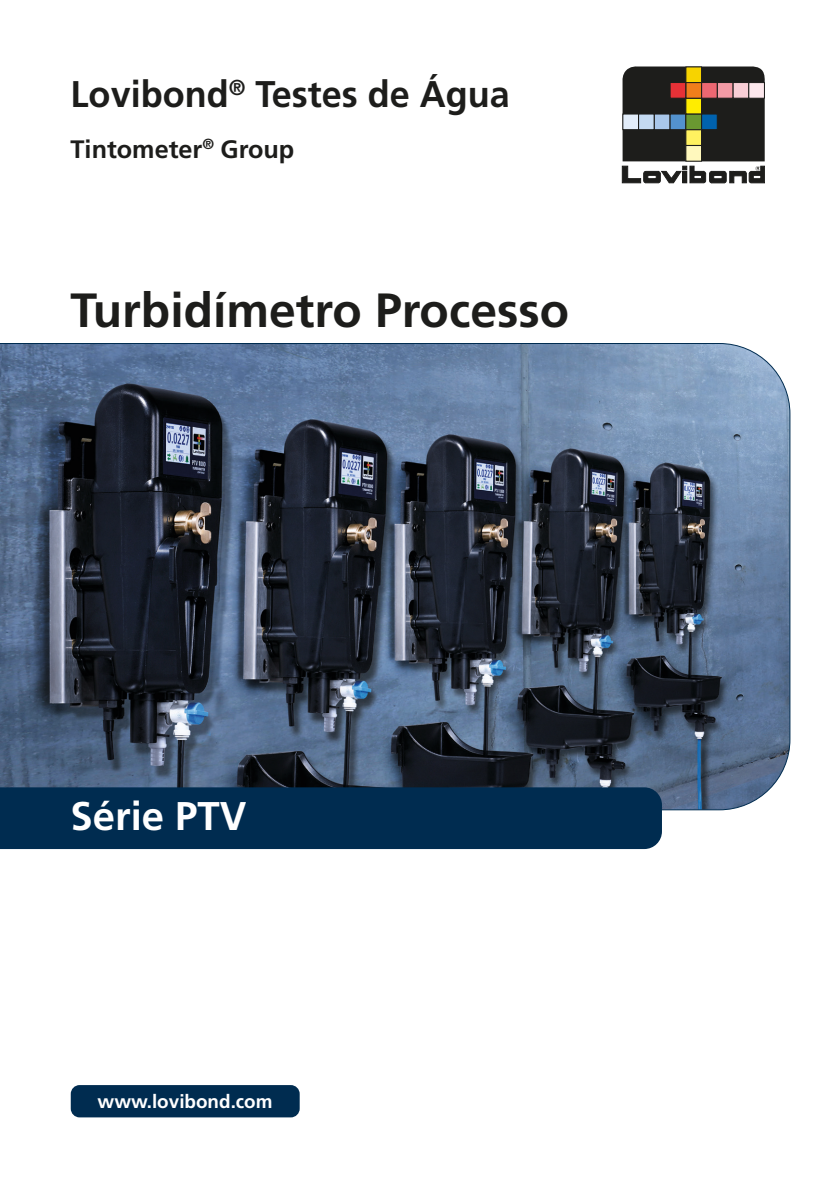
<style>
.page{position:relative;width:840px;height:1191px;background:#fff}
.page>*{position:absolute;margin:0;border:0;box-sizing:border-box;transform-origin:0 0}
.t1{font:700 48px "Frutiger LT";color:#1d1d1b}
.t2{font:700 40px "Frutiger LT";color:#fff}
.t3{font:700 37px "Frutiger LT";color:#1d1d1b}
.Head_30p{font:700 25.2px "Frutiger LT";color:#1d1d1b}
.Head_30p-2{font:700 18.8px "Frutiger LT";color:#fff}
</style>
<div class="page">
<svg style="left:0;top:343px;width:789px;height:467px;background:#455469"></svg>
<div style="left:71px;top:1085px;width:228px;height:32px;background:#002c50;border-radius:9px"></div>
<div style="left:0;top:787px;width:661px;height:62px;background:#002c50"></div>
<svg style="left:621px;top:66px;width:143px;height:117px;background:#5a544b"></svg>
<div style="left:622px;top:114px;width:16px;height:16px;background:#e2edfa;border:1px solid #1d1d1b"></div>
<p class="t3" style="left:71px;top:73px;width:440px">Lovibond<sup>®</sup> Testes de Água</p>
<p class="Head_30p" style="left:71px;top:134px;width:225px">Tintometer<sup>®</sup> Group</p>
<p class="t1" style="left:71px;top:282px;width:499px">Turbidímetro Processo</p>
<p class="t2" style="left:71px;top:793px;width:177px">Série PTV</p>
<p class="Head_30p-2" style="left:97px;top:1090px;width:176px">www.lovibond.com</p>
</div>
